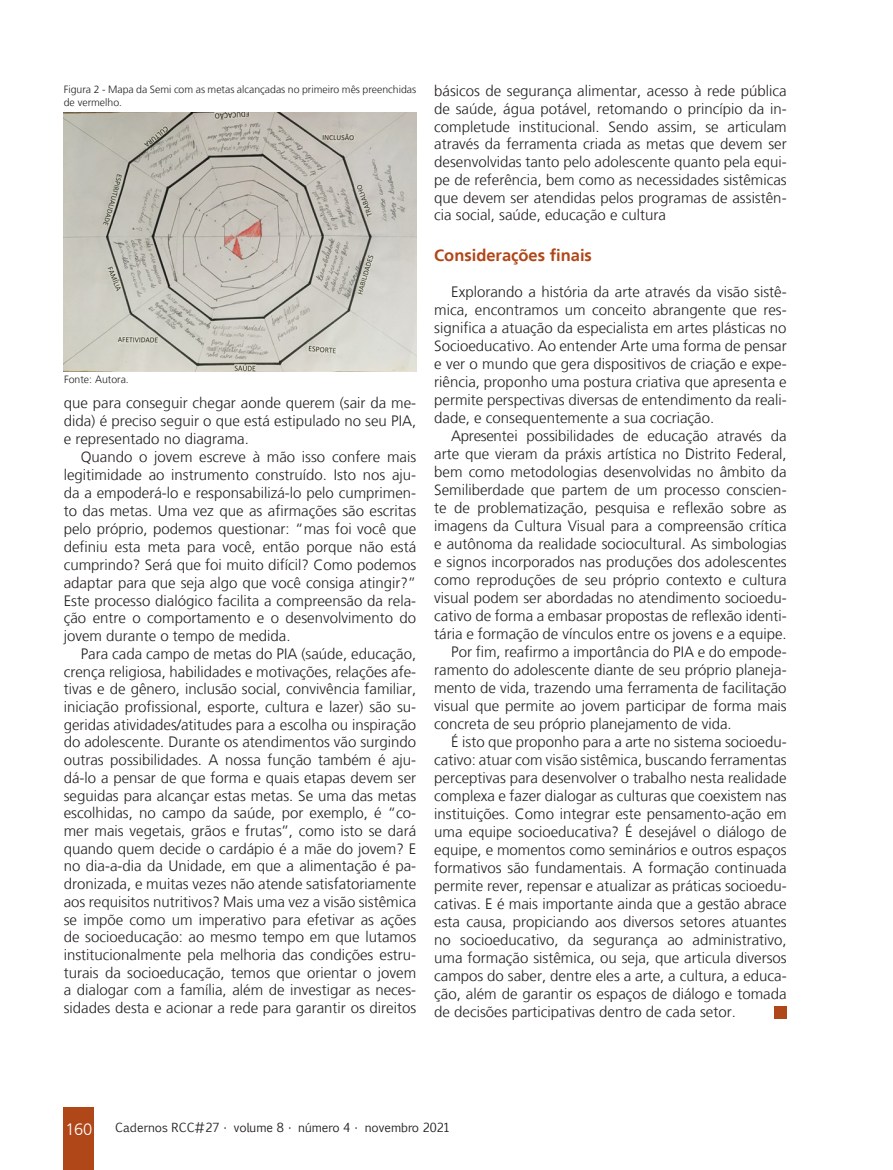
<style>
.page{position:relative;width:893px;height:1170px;background:#fff}
.page>*{position:absolute;margin:0;border:0;box-sizing:border-box;transform-origin:0 0}
.Subtítulo_LARANJA_DO{font:700 16.5px "Frutiger LT";color:#b04719}
.t1{font:300 16.5px "Frutiger LT";color:#fff}
.Miolo__10{font:300 15px/18px "Frutiger LT";color:#231f20;text-align:justify}
.t2{font:12px "Euphemia CAS";color:#231f20}
.Legendas{font:300 10.5px/13.5px "Frutiger LT";color:#231f20}
</style>
<div class="page">
<div style="left:64px;top:1107px;width:30px;height:62px;background:#b04719"></div>
<div style="left:774px;top:1006px;width:13px;height:12px;background:#b04719"></div>
<img style="left:64px;top:112px;width:353px;height:259px">
<p class="Legendas" style="left:64px;top:83px;width:354px">Figura 2 - Mapa da Semi com as metas alcançadas no primeiro mês preenchidas de vermelho.</p>
<p class="Legendas" style="left:64px;top:372px;width:66px">Fonte: Autora.</p>
<p class="Miolo__10" style="left:64px;top:394px;width:354px">que para conseguir chegar aonde querem (sair da me&shy;dida) é preciso seguir o que está estipulado no seu PIA, e representado no diagrama.</p>
<p class="Miolo__10" style="left:64px;top:448px;width:354px;text-indent:17px">Quando o jovem escreve à mão isso confere mais legitimidade ao instrumento construído. Isto nos aju&shy;da a empoderá-lo e responsabilizá-lo pelo cumprimen&shy;to das metas. Uma vez que as afirmações são escritas pelo próprio, podemos questionar: “mas foi você que definiu esta meta para você, então porque não está cumprindo? Será que foi muito difícil? Como podemos adaptar para que seja algo que você consiga atingir?” Este processo dialógico facilita a compreensão da rela&shy;ção entre o comportamento e o desenvolvimento do jovem durante o tempo de medida.</p>
<p class="Miolo__10" style="left:64px;top:645px;width:354px;text-indent:17px">Para cada campo de metas do PIA (saúde, educação, crença religiosa, habilidades e motivações, relações afe&shy;tivas e de gênero, inclusão social, convivência familiar, iniciação profissional, esporte, cultura e lazer) são su&shy;geridas atividades/atitudes para a escolha ou inspiração do adolescente. Durante os atendimentos vão surgindo outras possibilidades. A nossa função também é aju&shy;dá-lo a pensar de que forma e quais etapas devem ser seguidas para alcançar estas metas. Se uma das metas escolhidas, no campo da saúde, por exemplo, é “co&shy;mer mais vegetais, grãos e frutas’’, como isto se dará quando quem decide o cardápio é a mãe do jovem? E no dia-a-dia da Unidade, em que a alimentação é pa&shy;dronizada, e muitas vezes não atende satisfatoriamente aos requisitos nutritivos? Mais uma vez a visão sistêmica se impõe como um imperativo para efetivar as ações de socioeducação: ao mesmo tempo em que lutamos institucionalmente pela melhoria das condições estru&shy;turais da socioeducação, temos que orientar o jovem a dialogar com a família, além de investigar as neces&shy;sidades desta e acionar a rede para garantir os direitos</p>
<p class="Miolo__10" style="left:434px;top:82px;width:354px">básicos de segurança alimentar, acesso à rede pública de saúde, água potável, retomando o princípio da in&shy;completude institucional. Sendo assim, se articulam através da ferramenta criada as metas que devem ser desenvolvidas tanto pelo adolescente quanto pela equi&shy;pe de referência, bem como as necessidades sistêmicas que devem ser atendidas pelos programas de assistên&shy;cia social, saúde, educação e cultura</p>
<p class="Subtítulo_LARANJA_DO" style="left:434px;top:245px;width:159px">Considerações finais</p>
<p class="Miolo__10" style="left:434px;top:283px;width:354px;text-indent:17px">Explorando a história da arte através da visão sistê&shy;mica, encontramos um conceito abrangente que res&shy;significa a atuação da especialista em artes plásticas no Socioeducativo. Ao entender Arte uma forma de pensar e ver o mundo que gera dispositivos de criação e expe&shy;riência, proponho uma postura criativa que apresenta e permite perspectivas diversas de entendimento da reali&shy;dade, e consequentemente a sua cocriação.</p>
<p class="Miolo__10" style="left:434px;top:427px;width:354px;text-indent:17px">Apresentei possibilidades de educação através da arte que vieram da práxis artística no Distrito Federal, bem como metodologias desenvolvidas no âmbito da Semiliberdade que partem de um processo conscien&shy;te de problematização, pesquisa e reflexão sobre as imagens da Cultura Visual para a compreensão crítica e autônoma da realidade sociocultural. As simbologias e signos incorporados nas produções dos adolescentes como reproduções de seu próprio contexto e cultura visual podem ser abordadas no atendimento socioedu&shy;cativo de forma a embasar propostas de reflexão identi&shy;tária e formação de vínculos entre os jovens e a equipe.</p>
<p class="Miolo__10" style="left:434px;top:643px;width:354px;text-indent:17px">Por fim, reafirmo a importância do PIA e do empode&shy;ramento do adolescente diante de seu próprio planeja&shy;mento de vida, trazendo uma ferramenta de facilitação visual que permite ao jovem participar de forma mais concreta de seu próprio planejamento de vida.</p>
<p class="Miolo__10" style="left:434px;top:733px;width:354px;text-indent:17px">É isto que proponho para a arte no sistema socioedu&shy;cativo: atuar com visão sistêmica, buscando ferramentas perceptivas para desenvolver o trabalho nesta realidade complexa e fazer dialogar as culturas que coexistem nas instituições. Como integrar este pensamento-ação em uma equipe socioeducativa? É desejável o diálogo de equipe, e momentos como seminários e outros espaços formativos são fundamentais. A formação continuada permite rever, repensar e atualizar as práticas socioedu&shy;cativas. E é mais importante ainda que a gestão abrace esta causa, propiciando aos diversos setores atuantes no socioeducativo, da segurança ao administrativo, uma formação sistêmica, ou seja, que articula diversos campos do saber, dentre eles a arte, a cultura, a educa&shy;ção, além de garantir os espaços de diálogo e tomada de decisões participativas dentro de cada setor.</p>
<p class="t1" style="left:65px;top:1120px;width:28px">160</p>
<p class="t2" style="left:115px;top:1119px;width:336px">Cadernos RCC#27 • volume 8 • número 4 • novembro 2021</p>
</div>
